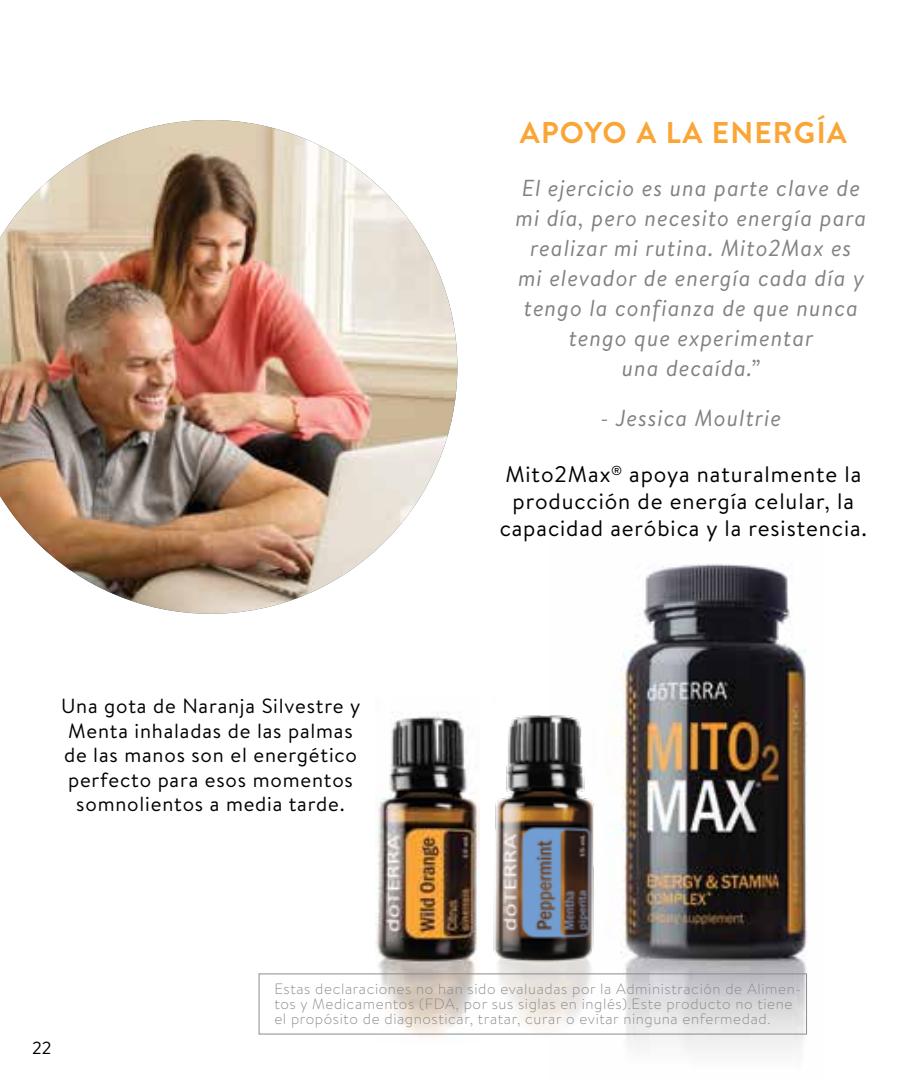
<style>
.page{position:relative;width:900px;height:1080px;background:#fff}
.page>*{position:absolute;margin:0;border:0;box-sizing:border-box;transform-origin:0 0}
.t1{font:700 30px "Brandon Text";letter-spacing:.04em;color:#faa637}
.t2{font:italic 23px/30px "Brandon Text";letter-spacing:.04em;color:#808285;text-align:center}
.t3{font:22.5px/27px "Brandon Text";letter-spacing:.04em;color:#000;text-align:center}
.t4{font:20.5px/24.5px "Brandon Text";letter-spacing:.04em;color:#000;text-align:center}
.t5{font:17.5px "Brandon Text";color:#000}
.t6{font:300 15px/15px "Brandon Text";letter-spacing:.04em;color:#8a8c8e}
</style>
<div class="page">
<img style="left:596px;top:563px;width:212px;height:488px">
<img style="left:375px;top:712px;width:104px;height:325px">
<img style="left:492px;top:715px;width:104px;height:320px">
<img style="left:0;top:120px;width:457px;height:494px">
<div style="left:259px;top:974px;width:548px;height:60px;border:1px solid #8a8c8e"></div>
<h3 class="t4" style="left:61px;top:693px;width:301px">Una gota de Naranja Silvestre y<br>Menta inhaladas de las palmas de las manos son el energético perfecto para esos momentos somnolientos a media tarde.</h3>
<h1 class="t1" style="left:520px;top:111px;width:329px">APOYO A LA ENERGÍA</h1>
<h2 class="t2" style="left:515px;top:172px;width:352px">El ejercicio es una parte clave de mi día, pero necesito energía para realizar mi rutina. Mito2Max es<br>mi elevador de energía cada día y tengo la confianza de que nunca tengo que experimentar<br>una decaída.”</h2>
<h2 class="t2" style="left:601px;top:402px;width:182px">- Jessica Moultrie</h2>
<h3 class="t3" style="left:500px;top:460px;width:369px">Mito2Max<sup>®</sup> apoya naturalmente la producción de energía celular, la capacidad aeróbica y la resistencia.</h3>
<p class="t5" style="left:32px;top:1036px;width:21px">22</p>
<p class="t6" style="left:274px;top:981px;width:528px">Estas declaraciones no han sido evaluadas por la Administración de Alimen&shy;tos y Medicamentos (FDA, por sus siglas en inglés).Este producto no tiene el propósito de diagnosticar, tratar, curar o evitar ninguna enfermedad.</p>
</div>
